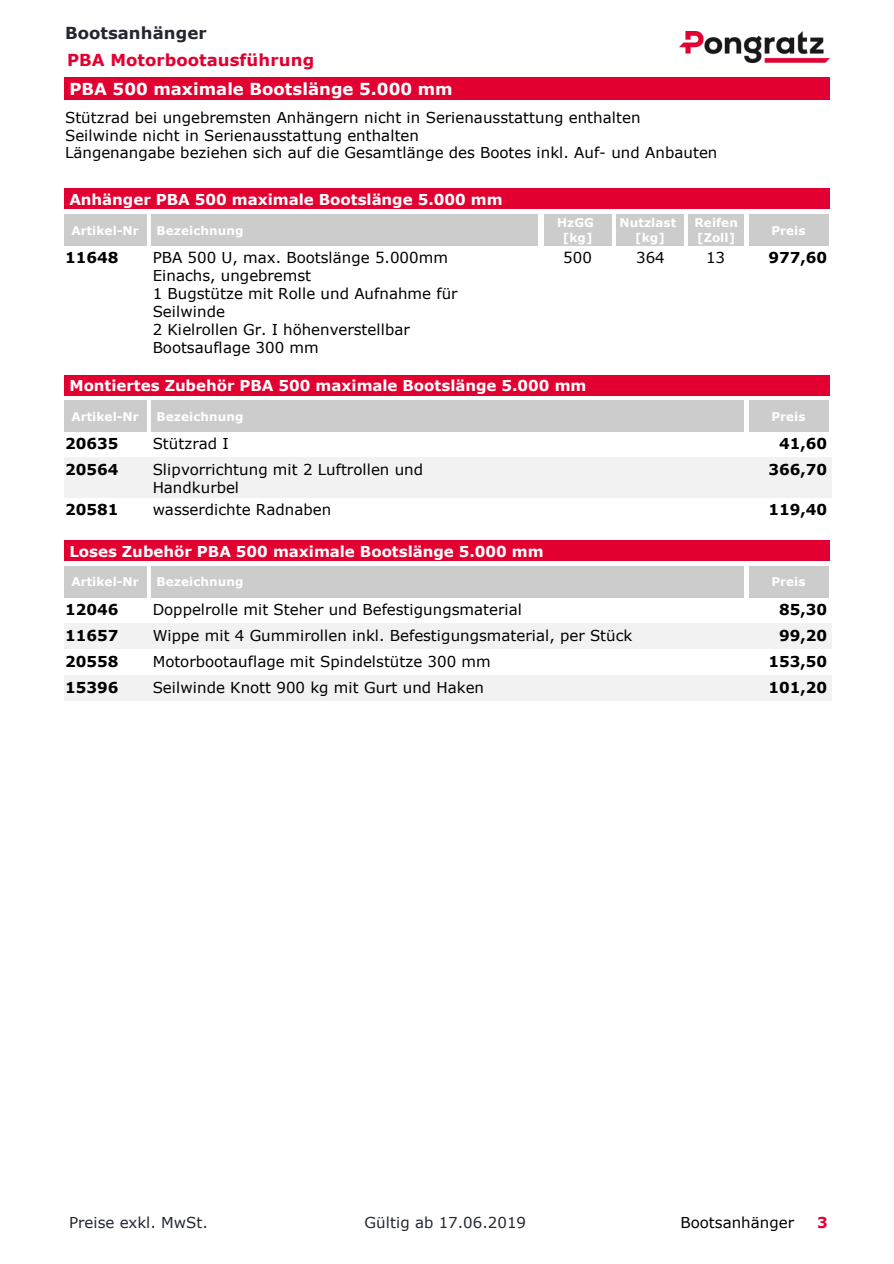
<style>
.page{position:relative;width:894px;height:1264px;background:#fff}
.page>*{position:absolute;margin:0;border:0;box-sizing:border-box;transform-origin:0 0}
.t1{font:700 16.5px "Verdana";letter-spacing:.005em;color:#fff}
.t2{font:700 16.5px "Verdana";color:#e20031}
.t3{font:700 16.5px "Verdana";letter-spacing:.005em;color:#242732}
.t4{font:15px/18px "Verdana";color:#000}
.t5{font:700 15px "Verdana";color:#fff}
.t6{font:700 15px "Verdana";color:#000}
.t7{font:15px "Verdana";color:#242732}
.t8{font:700 15px "Verdana";color:#e20031}
.t9{font:700 12px/14.4px "Verdana";letter-spacing:.005em;color:#fff;text-align:center}
</style>
<div class="page">
<img style="left:679px;top:31px;width:150px;height:32px">
<div style="left:64px;top:77px;width:765px;height:23px;background:#e20031"></div>
<div style="left:748px;top:214px;width:80px;height:32px;background:#ccc"></div>
<div style="left:688px;top:214px;width:55px;height:32px;background:#ccc"></div>
<div style="left:616px;top:214px;width:68px;height:32px;background:#ccc"></div>
<div style="left:543px;top:214px;width:68px;height:32px;background:#ccc"></div>
<div style="left:64px;top:214px;width:82px;height:32px;background:#ccc"></div>
<div style="left:64px;top:189px;width:765px;height:20px;background:#e20031"></div>
<div style="left:151px;top:214px;width:387px;height:32px;background:#ccc"></div>
<div style="left:748px;top:400px;width:80px;height:32px;background:#ccc"></div>
<div style="left:64px;top:400px;width:82px;height:32px;background:#ccc"></div>
<div style="left:64px;top:374px;width:765px;height:21px;background:#e20031"></div>
<div style="left:151px;top:400px;width:592px;height:32px;background:#ccc"></div>
<div style="left:64px;top:457px;width:767px;height:40px;background:#f2f2f2"></div>
<div style="left:748px;top:565px;width:80px;height:32px;background:#ccc"></div>
<div style="left:64px;top:565px;width:82px;height:32px;background:#ccc"></div>
<div style="left:64px;top:540px;width:765px;height:21px;background:#e20031"></div>
<div style="left:151px;top:565px;width:592px;height:32px;background:#ccc"></div>
<div style="left:64px;top:623px;width:767px;height:26px;background:#f2f2f2"></div>
<div style="left:64px;top:675px;width:767px;height:25px;background:#f2f2f2"></div>
<p class="t3" style="left:65px;top:22px;width:143px">Bootsanhänger</p>
<p class="t2" style="left:67px;top:49px;width:248px">PBA Motorbootausführung</p>
<p class="t1" style="left:69px;top:79px;width:384px">PBA 500 maximale Bootslänge 5.000 mm</p>
<p class="t4" style="left:65px;top:107px;width:653px">Stützrad bei ungebremsten Anhängern nicht in Serienausstattung enthalten<br>Seilwinde nicht in Serienausstattung enthalten<br>Längenangabe beziehen sich auf die Gesamtlänge des Bootes inkl. Auf- und Anbauten</p>
<p class="t5" style="left:69px;top:190px;width:434px">Anhänger PBA 500 maximale Bootslänge 5.000 mm</p>
<p class="t9" style="left:156px;top:222px;width:88px">Bezeichnung</p>
<p class="t6" style="left:65px;top:248px;width:55px">11648</p>
<p class="t4" style="left:153px;top:248px;width:306px">PBA 500 U, max. Bootslänge 5.000mm<br>Einachs, ungebremst<br>1 Bugstütze mit Rolle und Aufnahme für<br>Seilwinde<br>2 Kielrollen Gr. I höhenverstellbar<br>Bootsauflage 300 mm</p>
<p class="t4" style="left:563px;top:248px;width:30px">500</p>
<p class="t4" style="left:636px;top:248px;width:30px">364</p>
<p class="t4" style="left:705px;top:248px;width:21px">13</p>
<p class="t6" style="left:768px;top:248px;width:60px">977,60</p>
<p class="t9" style="left:694px;top:215px;width:45px;text-align:left">Reifen [Zoll]</p>
<p class="t9" style="left:619px;top:215px;width:58px">Nutzlast [kg]</p>
<p class="t9" style="left:557px;top:215px;width:38px">HzGG [kg]</p>
<p class="t9" style="left:71px;top:222px;width:69px">Artikel-Nr</p>
<p class="t9" style="left:771px;top:222px;width:36px">Preis</p>
<p class="t5" style="left:69px;top:376px;width:518px">Montiertes Zubehör PBA 500 maximale Bootslänge 5.000 mm</p>
<p class="t9" style="left:156px;top:408px;width:88px">Bezeichnung</p>
<p class="t6" style="left:65px;top:434px;width:55px">20635</p>
<p class="t4" style="left:153px;top:434px;width:77px">Stützrad I</p>
<p class="t6" style="left:778px;top:434px;width:50px">41,60</p>
<p class="t6" style="left:65px;top:460px;width:55px">20564</p>
<p class="t4" style="left:153px;top:460px;width:272px">Slipvorrichtung mit 2 Luftrollen und<br>Handkurbel</p>
<p class="t6" style="left:768px;top:460px;width:60px">366,70</p>
<p class="t6" style="left:65px;top:500px;width:55px">20581</p>
<p class="t4" style="left:153px;top:500px;width:180px">wasserdichte Radnaben</p>
<p class="t6" style="left:768px;top:500px;width:60px">119,40</p>
<p class="t9" style="left:71px;top:408px;width:69px">Artikel-Nr</p>
<p class="t9" style="left:771px;top:408px;width:36px">Preis</p>
<p class="t5" style="left:69px;top:541px;width:475px">Loses Zubehör PBA 500 maximale Bootslänge 5.000 mm</p>
<p class="t9" style="left:156px;top:574px;width:88px">Bezeichnung</p>
<p class="t6" style="left:65px;top:600px;width:55px">12046</p>
<p class="t4" style="left:153px;top:600px;width:370px">Doppelrolle mit Steher und Befestigungsmaterial</p>
<p class="t6" style="left:778px;top:600px;width:50px">85,30</p>
<p class="t6" style="left:65px;top:626px;width:55px">11657</p>
<p class="t4" style="left:153px;top:626px;width:481px">Wippe mit 4 Gummirollen inkl. Befestigungsmaterial, per Stück</p>
<p class="t6" style="left:778px;top:626px;width:50px">99,20</p>
<p class="t6" style="left:65px;top:651px;width:55px">20558</p>
<p class="t4" style="left:153px;top:651px;width:339px">Motorbootauflage mit Spindelstütze 300 mm</p>
<p class="t6" style="left:768px;top:651px;width:60px">153,50</p>
<p class="t6" style="left:65px;top:677px;width:55px">15396</p>
<p class="t4" style="left:153px;top:677px;width:333px">Seilwinde Knott 900 kg mit Gurt und Haken</p>
<p class="t6" style="left:768px;top:677px;width:60px">101,20</p>
<p class="t9" style="left:71px;top:574px;width:69px">Artikel-Nr</p>
<p class="t9" style="left:771px;top:574px;width:36px">Preis</p>
<p class="t7" style="left:69px;top:1212px;width:140px">Preise exkl. MwSt.</p>
<p class="t7" style="left:364px;top:1212px;width:163px">Gültig ab 17.06.2019</p>
<p class="t4" style="left:680px;top:1212px;width:115px">Bootsanhänger</p>
<p class="t8" style="left:816px;top:1212px;width:12px">3</p>
</div>
